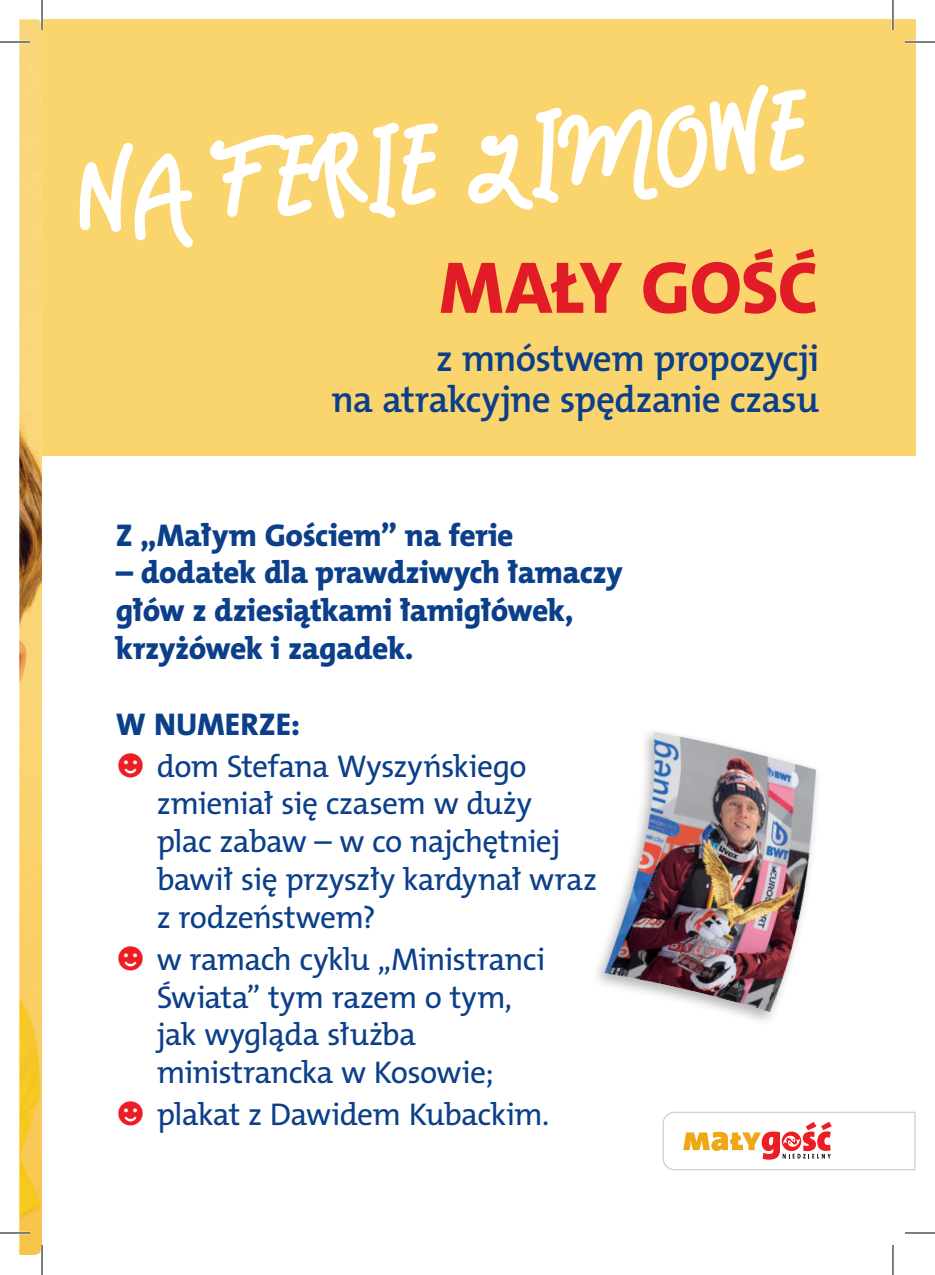
<style>
.page{position:relative;width:935px;height:1275px;background:#fff}
.page>*{position:absolute;margin:0;border:0;box-sizing:border-box;transform-origin:0 0}
.t1{font:74px "The Mix HP8 Ex Bld";letter-spacing:-.01em;color:#e11c26}
.t2{font:37.2px/41.6px "The Mix HP6 Se Bld";letter-spacing:-.02em;color:#0b3f89;text-align:right}
.t3{font:31.6px/38px "The Mix HP5 Plain";letter-spacing:-.025em;color:#0b3f89}
.t4{font:31.6px/38px "The Mix HP8 Ex Bld";letter-spacing:-.01em;color:#0b3f89}
.s1{font-size:34.4px;color:#ee1d23}
</style>
<div class="page">
<div style="left:42px;top:19px;width:873px;height:437px;background:#fad46d"></div>
<img style="left:19px;top:19px;width:23px;height:1236px">
<svg style="left:19px;top:85px;width:787px;height:206px"></svg>
<img style="left:597px;top:731px;width:220px;height:290px">
<svg style="left:662px;top:1111px;width:253px;height:59px"></svg>
<hr style="left:0;top:41px;width:30px;height:2px;background:#fff">
<hr style="left:904px;top:41px;width:30px;height:2px;background:#fff">
<hr style="left:0;top:1231px;width:30px;height:3px;background:#fff">
<hr style="left:41px;top:0;width:2px;height:30px;background:#fff">
<hr style="left:41px;top:1245px;width:2px;height:30px;background:#fff">
<hr style="left:891px;top:0;width:3px;height:30px;background:#fff">
<hr style="left:0;top:42px;width:30px;height:1px;background:#000">
<hr style="left:904px;top:42px;width:30px;height:1px;background:#000">
<hr style="left:0;top:1232px;width:30px;height:1px;background:#000">
<hr style="left:904px;top:1232px;width:30px;height:1px;background:#000">
<hr style="left:42px;top:0;width:1px;height:30px;background:#000">
<hr style="left:42px;top:1245px;width:1px;height:30px;background:#000">
<hr style="left:892px;top:0;width:1px;height:30px;background:#000">
<hr style="left:892px;top:1245px;width:1px;height:30px;background:#000">
<h1 class="t1" style="left:439px;top:240px;width:381px">MAŁY GOŚĆ</h1>
<p class="t2" style="left:331px;top:337px;width:489px">z mnóstwem propozycji<br>na atrakcyjne spędzanie czasu</p>
<p class="t4" style="left:116px;top:516px;width:399px">Z „Małym Gościem” na ferie</p>
<p class="t4" style="left:116px;top:554px;width:508px">– dodatek dla prawdziwych łamaczy głów z dziesiątkami łamigłówek, krzyżówek i zagadek.</p>
<p class="t4" style="left:116px;top:705px;width:186px">W NUMERZE:</p>
<p class="t3" style="left:157px;top:747px;width:442px;text-indent:-41px"><span class="s1">☻</span> dom Stefana Wyszyńskiego zmieniał się czasem w duży<br>plac zabaw – w co najchętniej bawił się przyszły kardynał wraz z rodzeństwem?</p>
<p class="t3" style="left:157px;top:940px;width:390px;text-indent:-41px"><span class="s1">☻</span> w ramach cyklu „Ministranci<br>Świata” tym razem o tym, jak wygląda służba ministrancka w Kosowie;</p>
<p class="t3" style="left:116px;top:1095px;width:435px"><span class="s1">☻</span> plakat z Dawidem Kubackim.</p>
</div>
